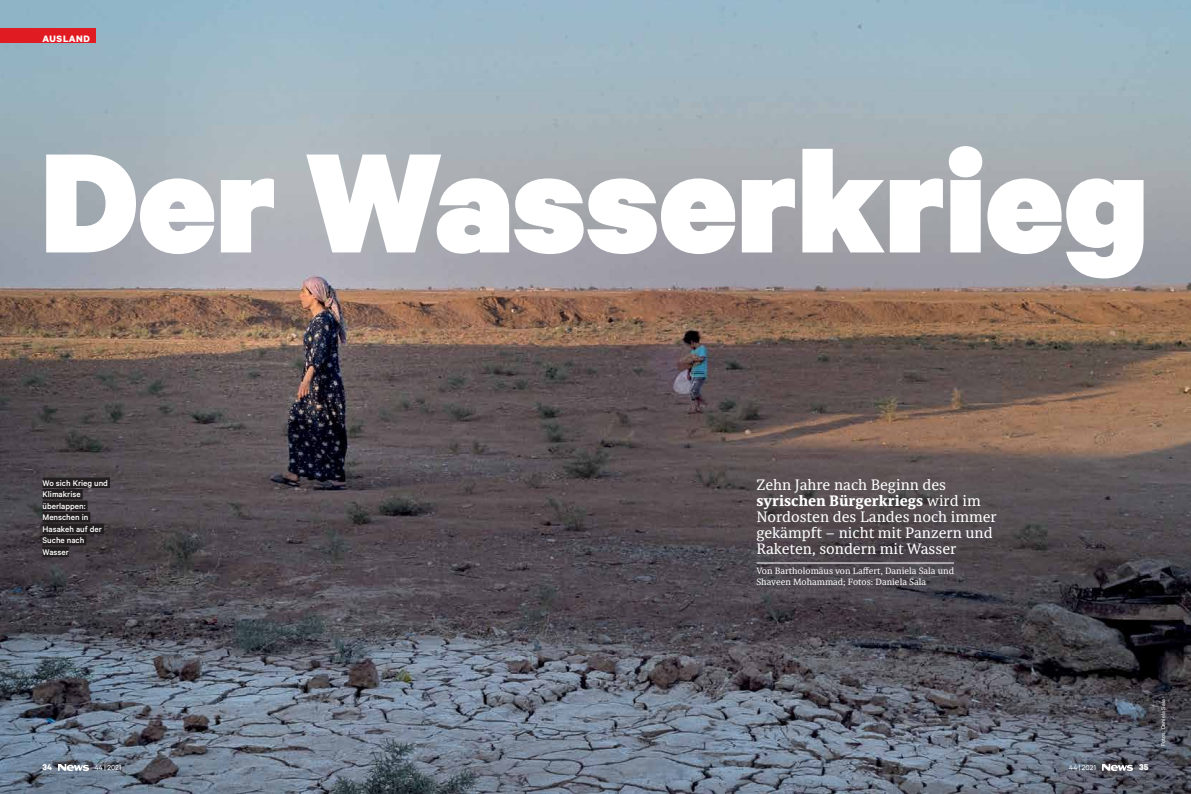
<style>
.page{position:relative;width:1191px;height:794px;background:#fff}
.page>*{position:absolute;margin:0;border:0;box-sizing:border-box;transform-origin:0 0}
.t1{font:900 159.4px "Calibre";color:#fff}
.t2{font:15px/16px "Sindelar Regular A";color:#fff}
.t3{font:700 15px "Sindelar";color:#fff}
.t4{font:700 10.5px "Calibre";letter-spacing:.06em;color:#fff}
.t5{font:700 9.5px "Calibre";color:#fff}
.t6{font:500 9.2px/11.5px "Calibre";color:#fff}
.t7{font:9px/10.8px "Sindelar Regular A";color:#fff}
.t8{font:8px "Calibre";color:#fff}
.t9{font:6.2px "Calibre";letter-spacing:.015em;color:#fff}
.s1{font-family:"Sindelar Regular A";font-weight:400}
</style>
<div class="page">
<img style="left:0;top:0;width:1191px;height:794px">
<div style="left:0;top:28px;width:96px;height:15px;background:#e11b22"></div>
<hr style="left:756px;top:563px;width:198px;height:1px;background:#fff">
<div style="left:43px;top:477px;width:67px;height:11px;background:#231f20"></div>
<div style="left:43px;top:489px;width:40px;height:10px;background:#231f20"></div>
<div style="left:43px;top:500px;width:45px;height:11px;background:#231f20"></div>
<div style="left:43px;top:512px;width:47px;height:10px;background:#231f20"></div>
<div style="left:43px;top:523px;width:61px;height:11px;background:#231f20"></div>
<div style="left:43px;top:535px;width:43px;height:10px;background:#231f20"></div>
<div style="left:43px;top:546px;width:26px;height:11px;background:#231f20"></div>
<img style="left:1102px;top:764px;width:30px;height:6px">
<img style="left:58px;top:764px;width:31px;height:6px">
<p class="t4" style="left:43px;top:32px;width:49px">AUSLAND</p>
<h1 class="t1" style="left:41px;top:103px;width:1109px">Der Wasserkrieg</h1>
<p class="t6" style="left:43px;top:477px;width:67px">Wo sich Krieg und<br>Klimakrise überlappen:<br>Menschen in<br>Hasakeh auf der<br>Suche nach<br>Wasser</p>
<p class="t2" style="left:756px;top:478px;width:191px">Zehn Jahre nach Beginn des</p>
<p class="t3" style="left:756px;top:492px;width:226px">syrischen Bürgerkriegs <span class="s1">wird im</span></p>
<p class="t2" style="left:756px;top:510px;width:242px">Nordosten des Landes noch immer gekämpft – nicht mit Panzern und<br>Raketen, sondern mit Wasser</p>
<p class="t7" style="left:756px;top:566px;width:199px">Von Bartholomäus von Laffert, Daniela Sala und<br>Shaveen Mohammad; Fotos: Daniela Sala</p>
<p class="t5" style="left:43px;top:761px;width:11px">34</p>
<p class="t8" style="left:95px;top:763px;width:28px">44 | 2021</p>
<p class="t8" style="left:1069px;top:763px;width:28px">44 | 2021</p>
<p class="t5" style="left:1139px;top:761px;width:11px">35</p>
<p class="t9" style="left:1159px;top:746px;width:48px;rotate:-90deg">Fotos: Daniela Sala</p>
</div>
